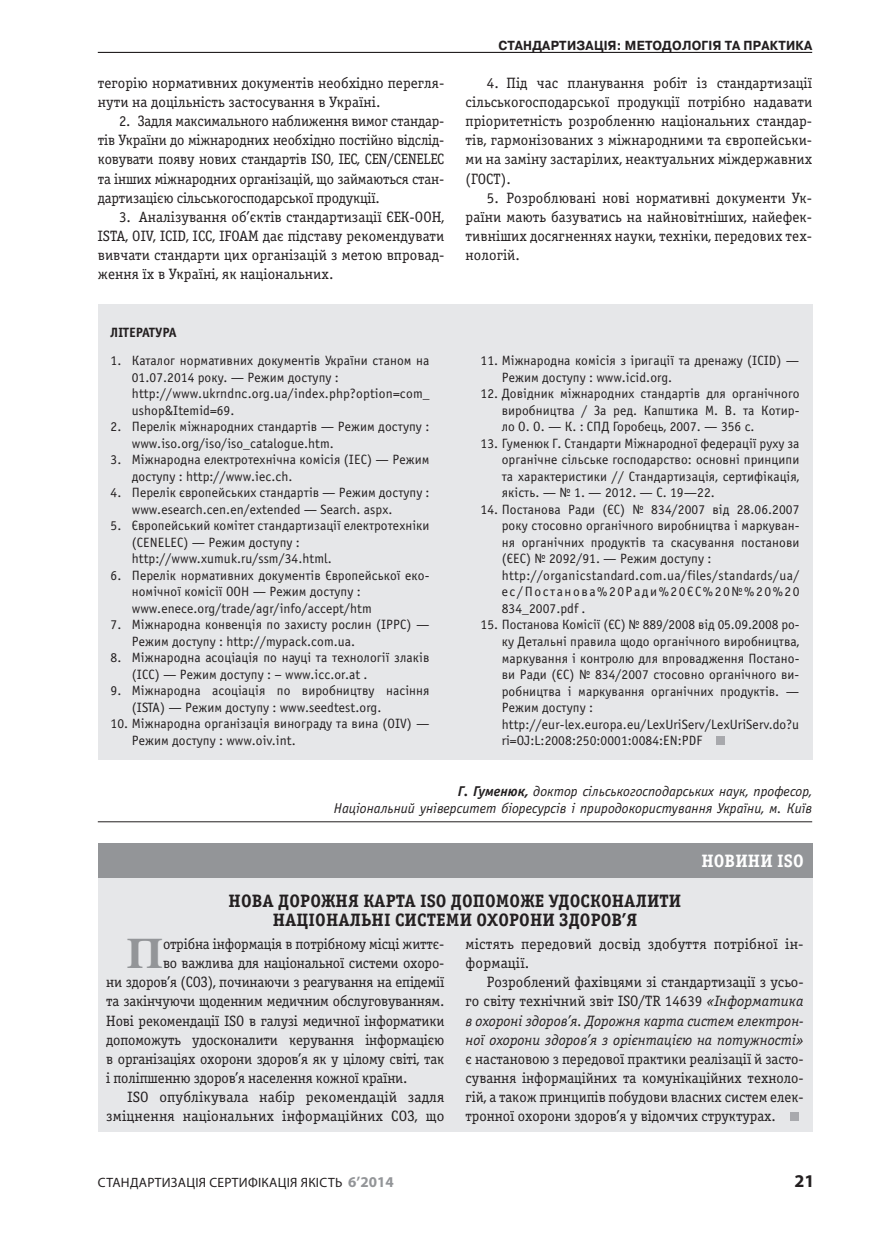
<style>
.page{position:relative;width:893px;height:1255px;background:#fff}
.page>*{position:absolute;margin:0;border:0;box-sizing:border-box;transform-origin:0 0}
.t1{font:700 43.5px "Baskerville BT";color:#939598}
.t2{font:700 18px "Officina Serif C";color:#231f20}
.t3{font:700 18px "Officina Serif C";letter-spacing:.005em;color:#fff}
.t4{font:700 18px "Myriad Pro";color:#231f20}
.t5{font:15px/19.2px "Officina Serif C";color:#231f20;text-align:justify}
.t6{font:italic 15px/19.2px "Officina Serif C";color:#231f20;text-align:justify}
.t7{font:italic 14.25px/17px "Officina Sans C";color:#231f20;text-align:right}
.t8{font:13.5px/16.5px "Officina Sans C";letter-spacing:.005em;color:#231f20}
.t9{font:13.5px "Myriad Pro";letter-spacing:.02em;color:#231f20}
.t10{font:700 13.5px "Officina Sans C";letter-spacing:.005em;color:#231f20}
.t11{font:700 13.05px "Pragmatica WINC";color:#231f20;scale:.93 1}
.s1{font-weight:700}
.s2{font-style:normal}
.s3{font-weight:700;font-size:15px;color:#939598}
</style>
<div class="page">
<hr style="left:98px;top:52px;width:714px;height:1px;background:#231f20">
<div style="left:98px;top:304px;width:714px;height:455px;background:#e6e7e9"></div>
<div style="left:716px;top:736px;width:8px;height:9px;background:#a8a9ad"></div>
<hr style="left:98px;top:821px;width:714px;height:1px;background:#231f20">
<div style="left:98px;top:843px;width:714px;height:34px;background:#939598"></div>
<div style="left:98px;top:877px;width:714px;height:254px;background:#e6e7e9"></div>
<div style="left:791px;top:1112px;width:8px;height:9px;background:#a8a9ad"></div>
<p class="t5" style="left:98px;top:74px;width:348px">тегорію нормативних документів необхідно перегля&shy;нути на доцільність застосування в Україні.</p>
<p class="t5" style="left:98px;top:112px;width:348px;text-indent:21px">2. Задля максимального наближення вимог стандар&shy;тів України до міжнародних необхідно постійно відслід&shy;ковувати появу нових стандартів ISO, IEC, CEN/CENELEC та інших міжнародних організацій, що займаються стан&shy;дартизацією сільськогосподарської продукції.</p>
<p class="t5" style="left:98px;top:207px;width:348px;text-indent:21px">3. Аналізування об’єктів стандартизації ЄЕК-ООН, ISTA, OIV, ICID, ICC, IFOAM дає підставу рекомендувати вивчати стандарти цих організацій з метою впровад&shy;ження їх в Україні, як національних.</p>
<p class="t10" style="left:111px;top:324px;width:68px">ЛІТЕРАТУРА</p>
<p class="t8" style="left:132px;top:353px;width:299px;text-indent:-21px">1. Каталог нормативних документів України станом на 01.07.2014 року. — Режим доступу : http://www.ukrndnc.org.ua/index.php?option=com_ ushop&amp;Itemid=69.</p>
<p class="t8" style="left:132px;top:419px;width:299px;text-indent:-21px">2. Перелік міжнародних стандартів — Режим доступу : www.iso.org/iso/iso_cаtalogue.htm.</p>
<p class="t8" style="left:132px;top:452px;width:299px;text-indent:-21px">3. Міжнародна електротехнічна комісія (ІЕС) — Режим доступу : http://www.iec.ch.</p>
<p class="t8" style="left:132px;top:485px;width:299px;text-indent:-21px">4. Перелік європейських стандартів — Режим доступу : www.esearch.cen.en/extended — Search. aspx.</p>
<p class="t8" style="left:132px;top:518px;width:299px;text-indent:-21px">5. Європейський комітет стандартизації електротехніки (CENELEC) — Режим доступу : http://www.xumuk.ru/ssm/34.html.</p>
<p class="t8" style="left:132px;top:567px;width:299px;text-indent:-21px">6. Перелік нормативних документів Європейської еко&shy;номічної комісії ООН — Режим доступу : www.enece.org/trade/agr/info/accept/htm</p>
<p class="t8" style="left:132px;top:617px;width:299px;text-indent:-21px">7. Міжнародна конвенція по захисту рослин (IPPC) —<br>Режим доступу : http://mypack.com.ua.</p>
<p class="t8" style="left:132px;top:650px;width:299px;text-indent:-21px">8. Міжнародна асоціація по науці та технології злаків (ICC) — Режим доступу : – www.icc.or.at .</p>
<p class="t8" style="left:132px;top:683px;width:299px;text-indent:-21px">9. Міжнародна асоціація по виробництву насіння (ISTA) — Режим доступу : www.seedtest.org.</p>
<p class="t8" style="left:132px;top:716px;width:299px;text-indent:-21px">10. Міжнародна організація винограду та вина (OIV) —<br>Режим доступу : www.oiv.int.</p>
<p class="t11" style="left:498px;top:38px;width:20px">СТАНДАРТИЗАЦІЯ</p>
<p class="t11" style="left:617px;top:38px;width:19px">: МЕТОДОЛОГІЯ</p>
<p class="t11" style="left:725px;top:38px;width:31px">ТА ПРАКТИКА</p>
<p class="t5" style="left:466px;top:74px;width:348px;text-indent:21px">4. Під час планування робіт із стандартизації сільськогосподарської продукції потрібно надавати пріоритетність розробленню національних стандар&shy;тів, гармонізованих з міжнародними та європейськи&shy;ми на заміну застарілих, неактуальних міждержавних (ГОСТ).</p>
<p class="t5" style="left:466px;top:188px;width:348px;text-indent:21px">5. Розроблювані нові нормативні документи Ук&shy;раїни мають базуватись на найновітніших, найефек&shy;тивніших досягненнях науки, техніки, передових тех&shy;нологій.</p>
<p class="t8" style="left:502px;top:353px;width:299px;text-indent:-21px">11. Міжнародна комісія з іригації та дренажу (ICID) —<br>Режим доступу : www.icid.org.</p>
<p class="t8" style="left:502px;top:386px;width:299px;text-align:justify;text-indent:-21px">12. Довідник міжнародних стандартів для органічного виробництва / За ред. Капштика М. В. та Котир&shy;ло О. О. — К. : СПД Горобець, 2007. — 356 с.</p>
<p class="t8" style="left:502px;top:435px;width:299px;text-align:justify;text-indent:-21px">13. Гуменюк Г. Стандарти Міжнародної федерації руху за органічне сільське господарство: основні принципи та характеристики // Стандартизація, сертифікація, якість. — № 1. — 2012. — С. 19—22.</p>
<p class="t8" style="left:502px;top:501px;width:299px;text-indent:-21px">14. Постанова Ради (ЄС) № 834/2007 від 28.06.2007 року стосовно органічного виробництва і маркуван&shy;ня органічних продуктів та скасування постанови (ЄЕС) № 2092/91. — Режим доступу : http://organicstandard.com.ua/files/standards/ua/ ec/Постанова%20Ради%20ЄС%20№%20%20<br>834_2007.pdf .</p>
<p class="t8" style="left:502px;top:617px;width:299px;text-indent:-21px">15. Постанова Комісії (ЄС) № 889/2008 від 05.09.2008 ро&shy;ку Детальні правила щодо органічного виробництва, маркування і контролю для впровадження Постано&shy;ви Ради (ЄС) № 834/2007 стосовно органічного ви&shy;робництва і маркування органічних продуктів. — Режим доступу : http://eur-lex.europa.eu/LexUriServ/LexUriServ.do?u ri=OJ:L:2008:250:0001:0084:EN:PDF</p>
<p class="t7" style="left:334px;top:783px;width:480px"><span class="s1">Г. Гуменюк,</span> доктор сільськогосподарських наук, професор,<br>Національний університет біоресурсів і природокористування України, м. Київ</p>
<h2 class="t3" style="left:701px;top:851px;width:104px">НОВИНИ ISO</h2>
<h2 class="t2" style="left:229px;top:890px;width:25px">Нова</h2>
<h2 class="t2" style="left:278px;top:890px;width:13px">дорожня</h2>
<h2 class="t2" style="left:363px;top:890px;width:12px">карта</h2>
<h2 class="t2" style="left:420px;top:890px;width:44px">ІSО допоможе</h2>
<h2 class="t2" style="left:549px;top:890px;width:12px">удосконалити</h2>
<h2 class="t2" style="left:273px;top:909px;width:12px">національні</h2>
<h2 class="t2" style="left:395px;top:909px;width:12px">системи</h2>
<h2 class="t2" style="left:476px;top:909px;width:12px">охорони</h2>
<h2 class="t2" style="left:559px;top:909px;width:12px">здоров</h2>
<h2 class="t2" style="left:622px;top:909px;width:15px">’я</h2>
<h1 class="t1" style="left:126px;top:923px;width:39px">П</h1>
<p class="t5" style="left:163px;top:934px;width:283px">отрібна інформація в потрібному місці життє-</p>
<p class="t5" style="left:163px;top:953px;width:283px">во важлива для національної системи охоро-</p>
<p class="t5" style="left:106px;top:972px;width:340px">ни здоров’я (СОЗ), починаючи з реагування на епідемії</p>
<p class="t5" style="left:106px;top:992px;width:340px">та закінчуючи щоденним медичним обслуговуванням.</p>
<p class="t5" style="left:106px;top:1011px;width:340px">Нові рекомендації ІSО в галузі медичної інформатики</p>
<p class="t5" style="left:106px;top:1030px;width:340px">допоможуть удосконалити керування інформацією</p>
<p class="t5" style="left:106px;top:1049px;width:340px">в організаціях охорони здоров’я як у цілому світі, так</p>
<p class="t5" style="left:106px;top:1068px;width:303px">і поліпшенню здоров’я населення кожної країни.</p>
<p class="t5" style="left:128px;top:1087px;width:318px">ІSО опублікувала набір рекомендацій задля</p>
<p class="t5" style="left:106px;top:1106px;width:340px">зміцнення національних інформаційних СОЗ, що</p>
<p class="t5" style="left:466px;top:934px;width:340px">містять передовий досвід здобуття потрібної ін&shy;формації.</p>
<p class="t6" style="left:466px;top:972px;width:340px;text-indent:21px"><span class="s2">Розроблений фахівцями зі стандартизації з усьо&shy;го світу технічний звіт ISO/TR 14639</span> «Інформатика в охороні здоров’я. Дорожня карта систем електрон&shy;ної охорони здоров’я з орієнтацією на потужності»</p>
<p class="t5" style="left:466px;top:1049px;width:340px">є настановою з передової практики реалізації й засто&shy;сування інформаційних та комунікаційних техноло&shy;гій, а також принципів побудови власних систем елек&shy;тронної охорони здоров’я у відомчих структурах.</p>
<p class="t9" style="left:98px;top:1173px;width:297px">Стандартизація сертифікація якість <span class="s3">6’2014</span></p>
<h2 class="t4" style="left:795px;top:1168px;width:21px">21</h2>
</div>
